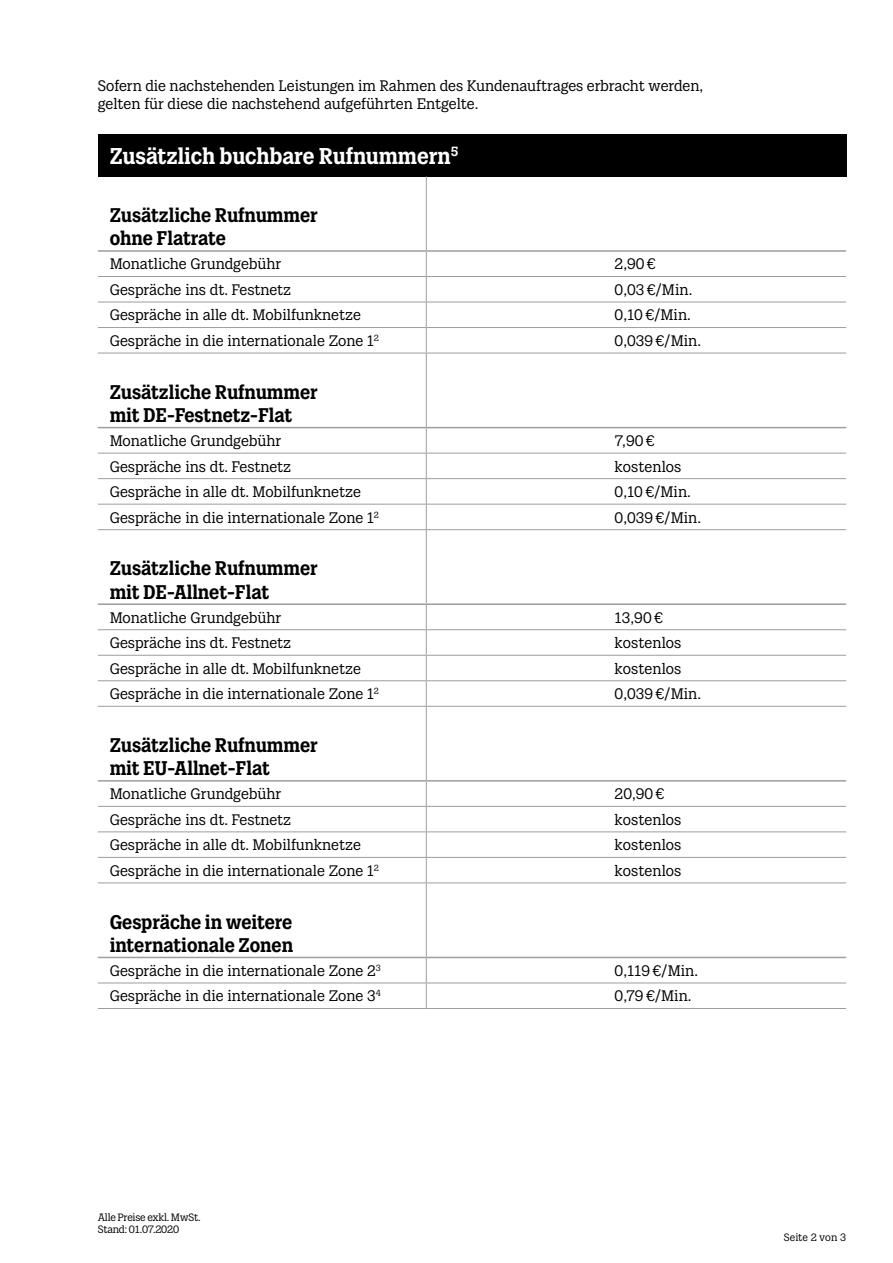
<style>
.page{position:relative;width:893px;height:1263px;background:#fff}
.page>*{position:absolute;margin:0;border:0;box-sizing:border-box;transform-origin:0 0}
.t1{font:700 22.5px "Tele 2 Slab";color:#fff}
.t2{font:700 19.5px/23.4px "Tele 2 Slab";color:#000}
.t3{font:15px/18px "Tele 2 Slab";color:#000}
.t4{font:10.5px/12px "Tele 2 Slab";letter-spacing:-.02em;color:#000}
</style>
<div class="page">
<div style="left:98px;top:134px;width:748px;height:42px;background:#000"></div>
<hr style="left:98px;top:276px;width:328px;height:1px;background:#9c9d9d">
<hr style="left:98px;top:302px;width:328px;height:1px;background:#9c9d9d">
<hr style="left:98px;top:327px;width:328px;height:1px;background:#9c9d9d">
<hr style="left:98px;top:353px;width:328px;height:1px;background:#9c9d9d">
<hr style="left:98px;top:453px;width:328px;height:1px;background:#9c9d9d">
<hr style="left:98px;top:478px;width:328px;height:1px;background:#9c9d9d">
<hr style="left:98px;top:504px;width:328px;height:1px;background:#9c9d9d">
<hr style="left:98px;top:529px;width:328px;height:1px;background:#9c9d9d">
<hr style="left:98px;top:629px;width:328px;height:1px;background:#9c9d9d">
<hr style="left:98px;top:655px;width:328px;height:1px;background:#9c9d9d">
<hr style="left:98px;top:680px;width:328px;height:1px;background:#9c9d9d">
<hr style="left:98px;top:706px;width:328px;height:1px;background:#9c9d9d">
<hr style="left:98px;top:806px;width:328px;height:1px;background:#9c9d9d">
<hr style="left:98px;top:831px;width:328px;height:1px;background:#9c9d9d">
<hr style="left:98px;top:857px;width:328px;height:1px;background:#9c9d9d">
<hr style="left:98px;top:882px;width:328px;height:1px;background:#9c9d9d">
<hr style="left:98px;top:982px;width:328px;height:1px;background:#9c9d9d">
<hr style="left:98px;top:1008px;width:328px;height:1px;background:#9c9d9d">
<svg style="left:426px;top:176px;width:1px;height:26px"></svg>
<svg style="left:426px;top:252px;width:1px;height:127px"></svg>
<hr style="left:426px;top:379px;width:1px;height:48px;background:#9c9d9d">
<svg style="left:426px;top:428px;width:1px;height:127px"></svg>
<hr style="left:426px;top:555px;width:1px;height:48px;background:#9c9d9d">
<svg style="left:426px;top:605px;width:1px;height:127px"></svg>
<hr style="left:426px;top:732px;width:1px;height:48px;background:#9c9d9d">
<svg style="left:426px;top:782px;width:1px;height:126px"></svg>
<hr style="left:426px;top:908px;width:1px;height:49px;background:#9c9d9d">
<svg style="left:426px;top:958px;width:1px;height:50px"></svg>
<hr style="left:98px;top:250px;width:328px;height:2px;background:#9c9d9d">
<hr style="left:426px;top:250px;width:420px;height:2px;background:#9c9d9d">
<hr style="left:98px;top:427px;width:328px;height:1px;background:#9c9d9d">
<hr style="left:426px;top:427px;width:420px;height:1px;background:#9c9d9d">
<hr style="left:98px;top:603px;width:328px;height:2px;background:#9c9d9d">
<hr style="left:426px;top:603px;width:420px;height:2px;background:#9c9d9d">
<hr style="left:98px;top:780px;width:328px;height:2px;background:#9c9d9d">
<hr style="left:426px;top:780px;width:420px;height:2px;background:#9c9d9d">
<hr style="left:98px;top:957px;width:328px;height:1px;background:#9c9d9d">
<hr style="left:426px;top:957px;width:420px;height:1px;background:#9c9d9d">
<hr style="left:426px;top:353px;width:420px;height:1px;background:#9c9d9d">
<hr style="left:426px;top:529px;width:420px;height:1px;background:#9c9d9d">
<hr style="left:426px;top:706px;width:420px;height:1px;background:#9c9d9d">
<hr style="left:426px;top:882px;width:420px;height:1px;background:#9c9d9d">
<hr style="left:426px;top:276px;width:420px;height:1px;background:#9c9d9d">
<hr style="left:426px;top:302px;width:420px;height:1px;background:#9c9d9d">
<hr style="left:426px;top:327px;width:420px;height:1px;background:#9c9d9d">
<hr style="left:426px;top:453px;width:420px;height:1px;background:#9c9d9d">
<hr style="left:426px;top:478px;width:420px;height:1px;background:#9c9d9d">
<hr style="left:426px;top:504px;width:420px;height:1px;background:#9c9d9d">
<hr style="left:426px;top:629px;width:420px;height:1px;background:#9c9d9d">
<hr style="left:426px;top:655px;width:420px;height:1px;background:#9c9d9d">
<hr style="left:426px;top:680px;width:420px;height:1px;background:#9c9d9d">
<hr style="left:426px;top:806px;width:420px;height:1px;background:#9c9d9d">
<hr style="left:426px;top:831px;width:420px;height:1px;background:#9c9d9d">
<hr style="left:426px;top:857px;width:420px;height:1px;background:#9c9d9d">
<hr style="left:426px;top:982px;width:420px;height:1px;background:#9c9d9d">
<hr style="left:426px;top:1008px;width:420px;height:1px;background:#9c9d9d">
<hr style="left:426px;top:202px;width:1px;height:48px;background:#9c9d9d">
<p class="t3" style="left:98px;top:76px;width:607px">Sofern die nachstehenden Leistungen im Rahmen des Kundenauftrages erbracht werden, gelten für diese die nachstehend aufgeführten Entgelte.</p>
<h1 class="t1" style="left:110px;top:142px;width:350px">Zusätzlich buchbare Rufnummern<sup>5</sup></h1>
<h2 class="t2" style="left:110px;top:204px;width:210px">Zusätzliche Rufnummer ohne Flatrate</h2>
<p class="t3" style="left:110px;top:255px;width:173px">Monatliche Grundgebühr</p>
<p class="t3" style="left:615px;top:255px;width:42px">2,90 €</p>
<p class="t3" style="left:110px;top:281px;width:183px">Gespräche ins dt. Festnetz</p>
<p class="t3" style="left:615px;top:281px;width:79px">0,03 €/Min.</p>
<p class="t3" style="left:110px;top:306px;width:253px">Gespräche in alle dt. Mobilfunknetze</p>
<p class="t3" style="left:615px;top:306px;width:78px">0,10 €/Min.</p>
<p class="t3" style="left:110px;top:332px;width:271px">Gespräche in die internationale Zone 1<sup>2</sup></p>
<p class="t3" style="left:615px;top:332px;width:88px">0,039 €/Min.</p>
<h2 class="t2" style="left:110px;top:380px;width:210px">Zusätzliche Rufnummer mit DE-Festnetz-Flat</h2>
<p class="t3" style="left:110px;top:432px;width:173px">Monatliche Grundgebühr</p>
<p class="t3" style="left:615px;top:432px;width:41px">7,90 €</p>
<p class="t3" style="left:110px;top:457px;width:183px">Gespräche ins dt. Festnetz</p>
<p class="t3" style="left:615px;top:457px;width:68px">kostenlos</p>
<p class="t3" style="left:110px;top:483px;width:253px">Gespräche in alle dt. Mobilfunknetze</p>
<p class="t3" style="left:615px;top:483px;width:78px">0,10 €/Min.</p>
<p class="t3" style="left:110px;top:508px;width:271px">Gespräche in die internationale Zone 1<sup>2</sup></p>
<p class="t3" style="left:615px;top:508px;width:88px">0,039 €/Min.</p>
<h2 class="t2" style="left:110px;top:557px;width:210px">Zusätzliche Rufnummer mit DE-Allnet-Flat</h2>
<p class="t3" style="left:110px;top:608px;width:173px">Monatliche Grundgebühr</p>
<p class="t3" style="left:615px;top:608px;width:50px">13,90 €</p>
<p class="t3" style="left:110px;top:634px;width:183px">Gespräche ins dt. Festnetz</p>
<p class="t3" style="left:615px;top:634px;width:68px">kostenlos</p>
<p class="t3" style="left:110px;top:659px;width:253px">Gespräche in alle dt. Mobilfunknetze</p>
<p class="t3" style="left:615px;top:659px;width:68px">kostenlos</p>
<p class="t3" style="left:110px;top:685px;width:271px">Gespräche in die internationale Zone 1<sup>2</sup></p>
<p class="t3" style="left:615px;top:685px;width:88px">0,039 €/Min.</p>
<h2 class="t2" style="left:110px;top:734px;width:210px">Zusätzliche Rufnummer mit EU-Allnet-Flat</h2>
<p class="t3" style="left:110px;top:785px;width:173px">Monatliche Grundgebühr</p>
<p class="t3" style="left:615px;top:785px;width:51px">20,90 €</p>
<p class="t3" style="left:110px;top:810px;width:183px">Gespräche ins dt. Festnetz</p>
<p class="t3" style="left:615px;top:810px;width:68px">kostenlos</p>
<p class="t3" style="left:110px;top:836px;width:253px">Gespräche in alle dt. Mobilfunknetze</p>
<p class="t3" style="left:615px;top:836px;width:68px">kostenlos</p>
<p class="t3" style="left:110px;top:862px;width:271px">Gespräche in die internationale Zone 1<sup>2</sup></p>
<p class="t3" style="left:615px;top:862px;width:68px">kostenlos</p>
<h2 class="t2" style="left:110px;top:910px;width:185px">Gespräche in weitere internationale Zonen</h2>
<p class="t3" style="left:110px;top:962px;width:273px">Gespräche in die internationale Zone 2<sup>3</sup></p>
<p class="t3" style="left:615px;top:962px;width:85px">0,119 €/Min.</p>
<p class="t3" style="left:110px;top:987px;width:273px">Gespräche in die internationale Zone 3<sup>4</sup></p>
<p class="t3" style="left:615px;top:987px;width:78px">0,79 €/Min.</p>
<p class="t4" style="left:98px;top:1211px;width:104px">Alle Preise exkl. MwSt.<br>Stand: 01.07.2020</p>
<p class="t4" style="left:784px;top:1231px;width:64px">Seite 2 von 3</p>
</div>
